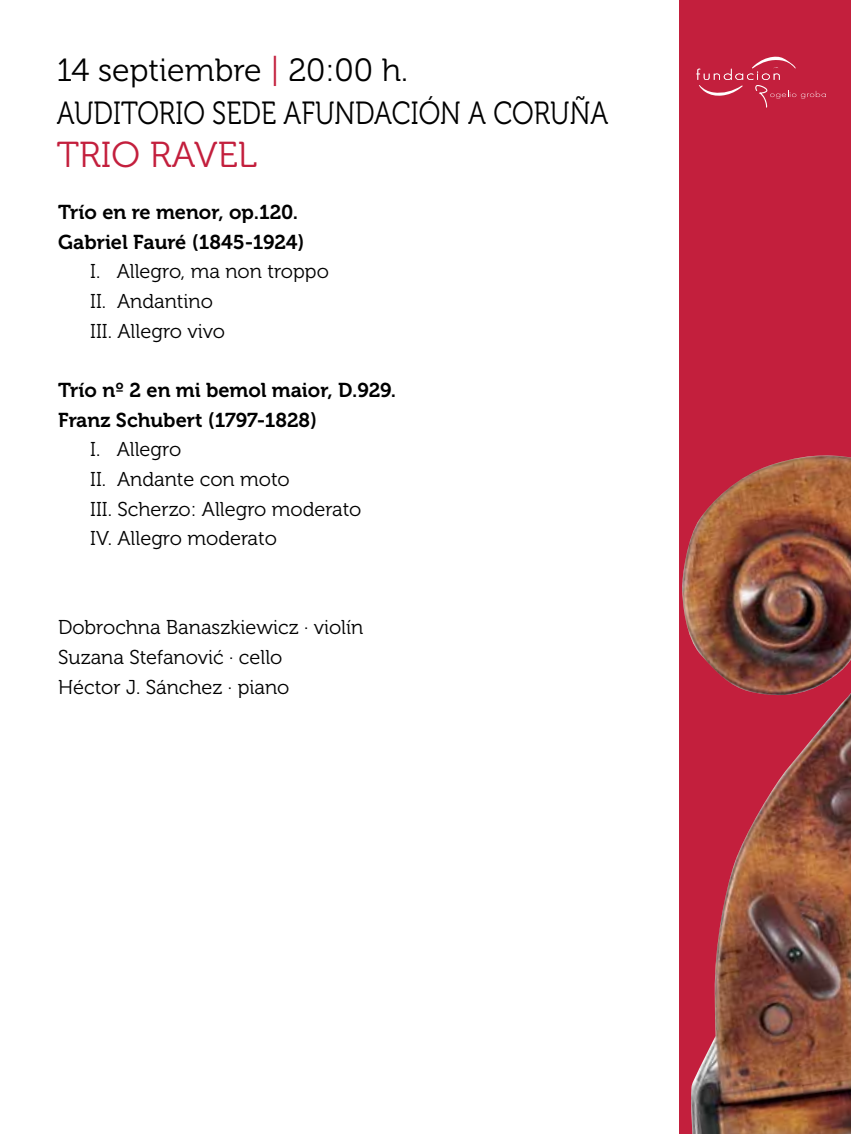
<style>
.page{position:relative;width:851px;height:1134px;background:#fff}
.page>*{position:absolute;margin:0;border:0;box-sizing:border-box;transform-origin:0 0}
.t1{font:36px "Museo 300";color:#c31f3d}
.t2{font:32px/43.2px "Museo 300";color:#000}
.t3{font:20px/29.6px "Museo 300";color:#000}
.t4{font:20px/29.6px "Museo 700";color:#000}
.s1{color:#c31f3d}
</style>
<div class="page">
<div style="left:679px;top:0;width:171px;height:1134px;background:#c31f3d"></div>
<img style="left:682px;top:455px;width:168px;height:679px">
<svg style="left:696px;top:56px;width:129px;height:52px"></svg>
<h2 class="t2" style="left:57px;top:49px;width:553px">14 septiembre <span class="s1">|</span> 20:00 h.<br>AUDITORIO SEDE AFUNDACIÓN A CORUÑA</h2>
<h1 class="t1" style="left:57px;top:135px;width:202px">TRIO RAVEL</h1>
<p class="t4" style="left:58px;top:198px;width:248px">Trío en re menor, op.120.<br>Gabriel Fauré (1845-1924)</p>
<p class="t3" style="left:90px;top:257px;width:240px">I. Allegro, ma non troppo<br>II. Andantino<br>III. Allegro vivo</p>
<p class="t4" style="left:58px;top:376px;width:339px">Trío nº 2 en mi bemol maior, D.929.<br>Franz Schubert (1797-1828)</p>
<p class="t3" style="left:90px;top:435px;width:273px">I. Allegro<br>II. Andante con moto<br>III. Scherzo: Allegro moderato<br>IV. Allegro moderato</p>
<p class="t3" style="left:58px;top:613px;width:307px">Dobrochna Banaszkiewicz · violín<br>Suzana Stefanović · cello<br>Héctor J. Sánchez · piano</p>
</div>
